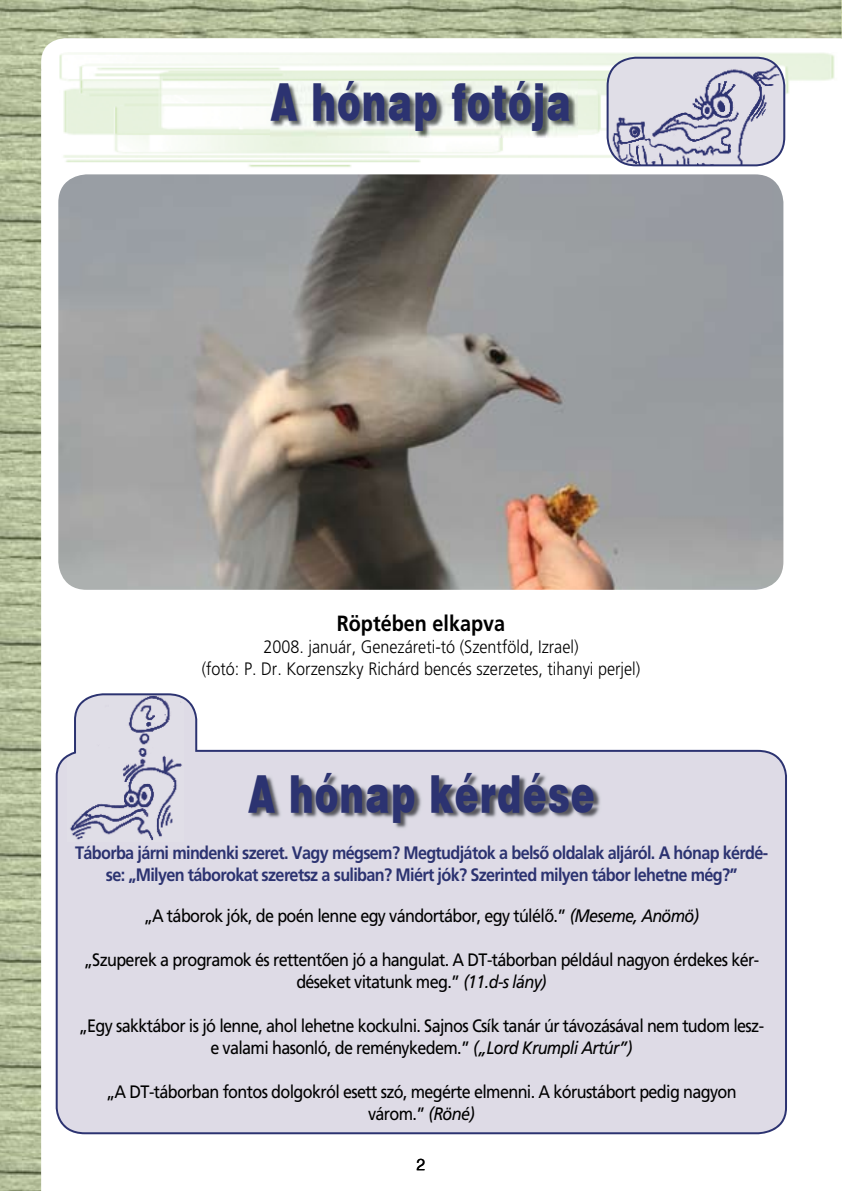
<style>
.page{position:relative;width:842px;height:1191px;background:#fff}
.page>*{position:absolute;margin:0;border:0;box-sizing:border-box;transform-origin:0 0}
.t1{font:900 50px "Swiss 721";letter-spacing:.03em;color:#2c3371;scale:.72 1}
.t2{font:700 22px "Frutiger Alt";color:#000;scale:.9 1}
.t3{font:18px/22px "Frutiger Alt A";letter-spacing:-.04em;color:#000;text-align:center;scale:.9 1}
.t4{font:700 18px/22px "Frutiger Alt";letter-spacing:-.04em;color:#2c3371;text-align:center;scale:.9 1}
.t5{font:300 18px/22px "Frutiger Alt";color:#000;text-align:center;scale:.9 1}
.t6{font:16px "Swiss 721";color:#000}
.s1{font-family:"Frutiger Alt A Italic"}
</style>
<div class="page">
<img style="left:70px;top:70px;width:765px;height:97px">
<svg style="left:70px;top:693px;width:717px;height:441px;background:#dedbe6"></svg>
<img style="left:0;top:0;width:841px;height:70px">
<img style="left:0;top:69px;width:70px;height:1122px">
<img style="left:270px;top:81px;width:307px;height:57px">
<img style="left:841px;top:0;width:1px;height:38px">
<img style="left:58px;top:174px;width:725px;height:416px;border-radius:28px">
<img style="left:248px;top:773px;width:353px;height:57px">
<svg style="left:607px;top:57px;width:178px;height:109px;background:#c0bfd1"></svg>
<h1 class="t1" style="left:271px;top:72px;width:418px">A hónap fotója</h1>
<p class="t2" style="left:337px;top:610px;width:189px">Röptében elkapva</p>
<p class="t5" style="left:202px;top:636px;width:489px">2008. január, Genezáreti-tó (Szentföld, Izrael)<br>(fotó: P. Dr. Korzenszky Richárd bencés szerzetes, tihanyi perjel)</p>
<h1 class="t1" style="left:249px;top:764px;width:482px">A hónap kérdése</h1>
<p class="t4" style="left:75px;top:841px;width:772px">Táborba járni mindenki szeret. Vagy mégsem? Megtudjátok a belsô oldalak aljáról. A hónap kérdé&shy;se: „Milyen táborokat szeretsz a suliban? Miért jók? Szerinted milyen tábor lehetne még?”</p>
<p class="t3" style="left:144px;top:904px;width:619px">„A táborok jók, de poén lenne egy vándortábor, egy túlélô.” <span class="s1">(Meseme, Anömö)</span></p>
<p class="t3" style="left:84px;top:948px;width:752px">„Szuperek a programok és rettentôen jó a hangulat. A DT-táborban például nagyon érdekes kér&shy;déseket vitatunk meg.” <span class="s1">(11.d-s lány)</span></p>
<p class="t3" style="left:79px;top:1014px;width:763px">„Egy sakktábor is jó lenne, ahol lehetne kockulni. Sajnos Csík tanár úr távozásával nem tudom lesz&shy;e valami hasonló, de reménykedem.” <span class="s1">(„Lord Krumpli Artúr”)</span></p>
<p class="t3" style="left:106px;top:1080px;width:702px">„A DT-táborban fontos dolgokról esett szó, megérte elmenni. A kórustábort pedig nagyon várom.” <span class="s1">(Röné)</span></p>
<p class="t6" style="left:417px;top:1155px;width:10px">2</p>
</div>
